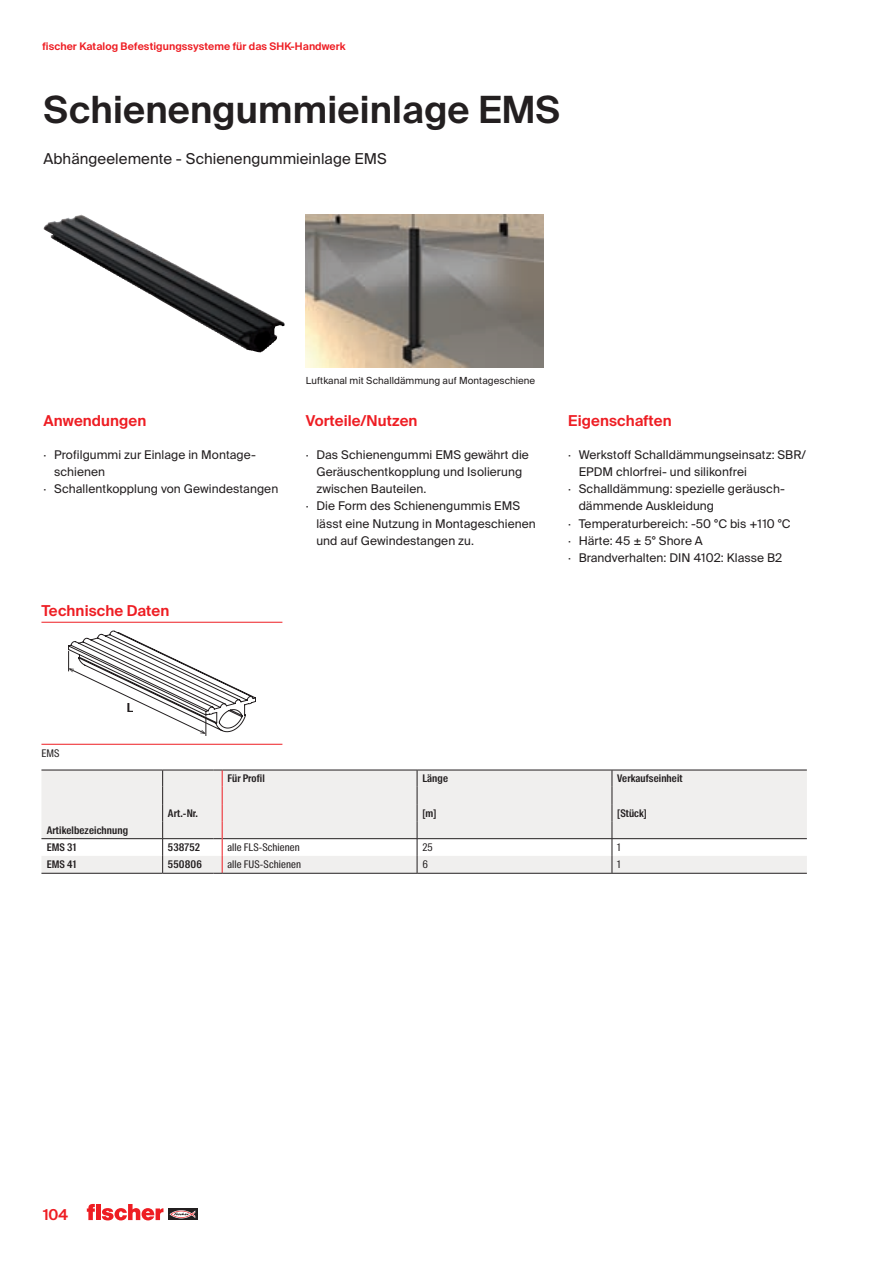
<style>
.page{position:relative;width:893px;height:1263px;background:#fff}
.page>*{position:absolute;margin:0;border:0;box-sizing:border-box;transform-origin:0 0}
.CB_AF_01_HEAD_25PT_S{font:600 37.5px "fischerstrong";letter-spacing:.005em;color:#231f20}
.CB_AF_02_SUBHEAD_SB{font:600 15px "fischerstrong";letter-spacing:.005em;color:#ee1d23}
.CB_AF_02_SUBHEAD_REG{font:15px "fischerstrong";letter-spacing:.005em;color:#231f20}
.t1{font:12px/17.2px "fischerstrong";letter-spacing:.005em;color:#231f20}
.CB_AF_07_TABELLE_HEA{font:600 10.5px "fischerstrong Cond";letter-spacing:.01em;color:#231f20}
.t2{font:600 10.5px "fischerstrong";letter-spacing:.005em;color:#ee1d23}
.CB_AF_07_TABELLE_COP{font:10.5px "fischerstrong Cond";letter-spacing:.01em;color:#231f20}
.CB_AF_07_TABLE_ITEM{font:600 10.5px "fischerstrong Cond";letter-spacing:.01em;color:#231f20}
.CB_AF_04_CAPTION_REG{font:9.75px "fischerstrong";letter-spacing:.005em;color:#231f20}
</style>
<div class="page">
<svg style="left:168px;top:1208px;width:29px;height:12px"></svg>
<svg style="left:169px;top:1210px;width:26px;height:8px"></svg>
<svg style="left:87px;top:1204px;width:76px;height:16px"></svg>
<img style="left:306px;top:215px;width:237px;height:153px">
<img style="left:44px;top:216px;width:154px;height:106px">
<svg style="left:41px;top:770px;width:766px;height:104px"></svg>
<hr style="left:222px;top:873px;width:195px;height:1px;background:#231f20">
<hr style="left:417px;top:873px;width:195px;height:1px;background:#231f20">
<hr style="left:612px;top:873px;width:195px;height:1px;background:#231f20">
<hr style="left:41px;top:622px;width:241px;height:1px;background:#ee1d23">
<hr style="left:41px;top:744px;width:241px;height:1px;background:#ee1d23">
<svg style="left:68px;top:631px;width:188px;height:105px"></svg>
<p class="t2" style="left:43px;top:41px;width:305px">fischer Katalog Befestigungssysteme für das SHK-Handwerk</p>
<p class="CB_AF_01_HEAD_25PT_S" style="left:44px;top:88px;width:518px">Schienengummieinlage EMS</p>
<p class="CB_AF_02_SUBHEAD_REG" style="left:44px;top:150px;width:345px">Abhängeelemente - Schienengummieinlage EMS</p>
<p class="CB_AF_02_SUBHEAD_SB" style="left:44px;top:412px;width:104px">Anwendungen</p>
<p class="t1" style="left:54px;top:446px;width:203px;text-indent:-11px">· Profilgummi zur Einlage in Montage&shy;schienen</p>
<p class="t1" style="left:44px;top:480px;width:236px">· Schallentkopplung von Gewindestangen</p>
<p class="CB_AF_02_SUBHEAD_SB" style="left:41px;top:602px;width:129px">Technische Daten</p>
<p class="CB_AF_04_CAPTION_REG" style="left:306px;top:375px;width:231px">Luftkanal mit Schalldämmung auf Montageschiene</p>
<p class="CB_AF_02_SUBHEAD_SB" style="left:306px;top:412px;width:113px">Vorteile/Nutzen</p>
<p class="t1" style="left:316px;top:446px;width:214px;text-indent:-11px">· Das Schienengummi EMS gewährt die<br>Geräuschentkopplung und Isolierung zwischen Bauteilen.</p>
<p class="t1" style="left:316px;top:498px;width:221px;text-indent:-11px">· Die Form des Schienengummis EMS lässt eine Nutzung in Montageschienen und auf Gewindestangen zu.</p>
<p class="CB_AF_02_SUBHEAD_SB" style="left:568px;top:412px;width:105px">Eigenschaften</p>
<p class="t1" style="left:579px;top:446px;width:229px;text-indent:-11px">· Werkstoff Schalldämmungseinsatz: SBR/<br>EPDM chlorfrei- und silikonfrei</p>
<p class="t1" style="left:579px;top:480px;width:208px;text-indent:-11px">· Schalldämmung: spezielle geräusch&shy;dämmende Auskleidung</p>
<p class="t1" style="left:568px;top:515px;width:224px">· Temperaturbereich: -50 °C bis +110 °C</p>
<p class="t1" style="left:568px;top:532px;width:136px">· Härte: 45 ± 5° Shore A</p>
<p class="t1" style="left:568px;top:549px;width:216px">· Brandverhalten: DIN 4102: Klasse B2</p>
<p class="CB_AF_07_TABELLE_COP" style="left:41px;top:747px;width:20px">EMS</p>
<p class="CB_AF_07_TABELLE_HEA" style="left:227px;top:772px;width:39px">Für Profil</p>
<p class="CB_AF_07_TABELLE_HEA" style="left:422px;top:772px;width:27px">Länge</p>
<p class="CB_AF_07_TABELLE_HEA" style="left:617px;top:772px;width:67px">Verkaufseinheit</p>
<p class="CB_AF_07_TABELLE_HEA" style="left:168px;top:807px;width:31px">Art.-Nr.</p>
<p class="CB_AF_07_TABELLE_HEA" style="left:422px;top:807px;width:15px">[m]</p>
<p class="CB_AF_07_TABELLE_HEA" style="left:617px;top:807px;width:31px">[Stück]</p>
<p class="CB_AF_07_TABELLE_HEA" style="left:47px;top:825px;width:83px">Artikelbezeichnung</p>
<p class="CB_AF_07_TABELLE_HEA" style="left:47px;top:842px;width:31px">EMS 31</p>
<p class="CB_AF_07_TABLE_ITEM" style="left:168px;top:842px;width:34px">538752</p>
<p class="CB_AF_07_TABELLE_COP" style="left:227px;top:842px;width:74px">alle FLS-Schienen</p>
<p class="CB_AF_07_TABELLE_COP" style="left:422px;top:842px;width:12px">25</p>
<p class="CB_AF_07_TABELLE_COP" style="left:617px;top:842px;width:5px">1</p>
<p class="CB_AF_07_TABELLE_HEA" style="left:47px;top:859px;width:31px">EMS 41</p>
<p class="CB_AF_07_TABLE_ITEM" style="left:168px;top:859px;width:35px">550806</p>
<p class="CB_AF_07_TABELLE_COP" style="left:227px;top:859px;width:75px">alle FUS-Schienen</p>
<p class="CB_AF_07_TABELLE_COP" style="left:422px;top:859px;width:7px">6</p>
<p class="CB_AF_07_TABELLE_COP" style="left:617px;top:859px;width:5px">1</p>
<p class="CB_AF_02_SUBHEAD_SB" style="left:43px;top:1206px;width:27px">104</p>
</div>
